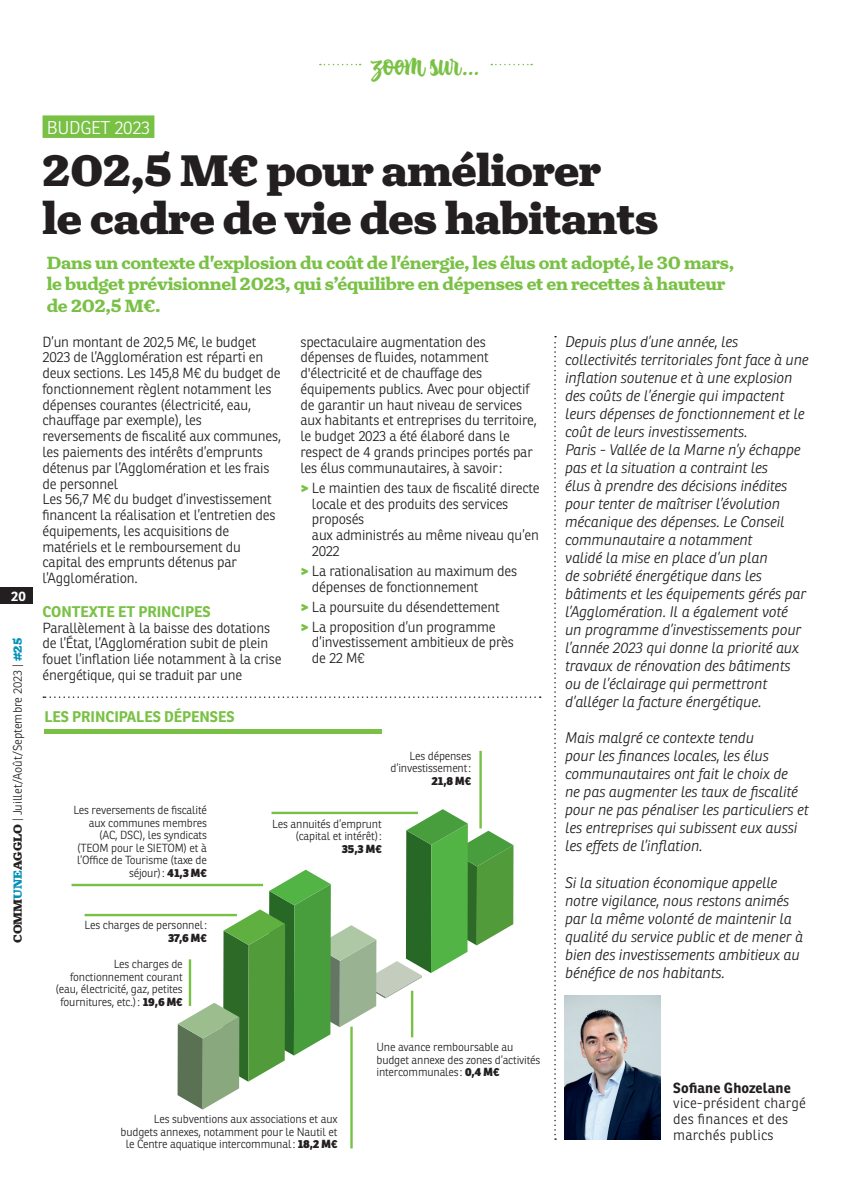
<style>
.page{position:relative;width:851px;height:1191px;background:#fff}
.page>*{position:absolute;margin:0;border:0;box-sizing:border-box;transform-origin:0 0}
.t1{font:900 45px/48px "Turnip";letter-spacing:-.01em;color:#231f20}
.t2{font:30.75px "Atocha";color:#79c145}
.t3{font:700 18px/21.6px "Turnip";letter-spacing:-.015em;color:#79c145}
.t4{font:300 18px "Ronnia";letter-spacing:-.01em;color:#fff}
.t5{font:italic 300 15px/18px "Ronnia";letter-spacing:-.01em;color:#231f20}
.t6{font:700 15px "Ronnia";letter-spacing:-.005em;color:#79c145}
.t7{font:300 14.25px/15.8px "Ronnia";letter-spacing:-.015em;color:#231f20}
.t8{font:300 14.25px/15.8px "Ronnia";letter-spacing:.01em;color:#231f20}
.t9{font:700 14.25px "Ronnia";letter-spacing:.01em;color:#231f20}
.t10{font:700 13.5px "Ronnia";color:#fff}
.t11{font:300 12px "Ronnia";color:#231f20}
.t12{font:300 11.4px/12.6px "Ronnia";letter-spacing:-.015em;color:#231f20;text-align:right}
.t13{font:800 11.4px "Ronnia";color:#231f20}
.s1{font-family:"Turnip";font-weight:900}
.s2{font-family:"Turnip";font-weight:900;color:#0090b9}
.s3{font-weight:800;color:#79c145}
.s4{font-weight:800}
</style>
<div class="page">
<svg style="left:320px;top:64px;width:40px;height:1px"></svg>
<svg style="left:491px;top:64px;width:41px;height:1px"></svg>
<div style="left:43px;top:115px;width:111px;height:23px;background:#79c145"></div>
<hr style="left:44px;top:729px;width:338px;height:4px;background:#79c145">
<svg style="left:177px;top:809px;width:336px;height:300px"></svg>
<hr style="left:72px;top:883px;width:191px;height:3px;background:#79c145">
<hr style="left:350px;top:1026px;width:2px;height:122px;background:#79c145">
<hr style="left:271px;top:811px;width:147px;height:3px;background:#79c145">
<hr style="left:189px;top:959px;width:2px;height:47px;background:#79c145">
<hr style="left:85px;top:914px;width:152px;height:2px;background:#79c145">
<hr style="left:411px;top:990px;width:2px;height:47px;background:#79c145">
<hr style="left:479px;top:751px;width:2px;height:77px;background:#79c145">
<img style="left:564px;top:995px;width:96px;height:144px">
<svg style="left:554px;top:336px;width:2px;height:803px"></svg>
<svg style="left:43px;top:696px;width:497px;height:2px"></svg>
<div style="left:0;top:587px;width:33px;height:17px;background:#231f20"></div>
<p class="t10" style="left:11px;top:587px;width:16px">20</p>
<p class="t11" style="left:10px;top:943px;width:307px;rotate:-90deg"><span class="s1">COMM</span><span class="s2">UNE</span><span class="s1">AGGLO</span> | Juillet/Août/Septembre 2023 | <span class="s2">#25</span></p>
<h2 class="t2" style="left:371px;top:43px;width:111px">zoom sur…</h2>
<p class="t4" style="left:47px;top:116px;width:105px">BUDGET 2023</p>
<h1 class="t1" style="left:43px;top:147px;width:617px">202,5 M€ pour améliorer<br>le cadre de vie des habitants</h1>
<p class="t3" style="left:47px;top:252px;width:689px">Dans un contexte d'explosion du coût de l'énergie, les élus ont adopté, le 30 mars, le budget prévisionnel 2023, qui s’équilibre en dépenses et en recettes à hauteur de 202,5 M€.</p>
<p class="t7" style="left:43px;top:334px;width:240px">D’un montant de 202,5 M€, le budget 2023 de l’Agglomération est réparti en deux sections. Les 145,8 M€ du budget de fonctionnement règlent notamment les dépenses courantes (électricité, eau, chauffage par exemple), les reversements de fiscalité aux communes, les paiements des intérêts d’emprunts détenus par l’Agglomération et les frais de personnel<br>Les 56,7 M€ du budget d’investissement financent la réalisation et l’entretien des équipements, les acquisitions de matériels et le remboursement du capital des emprunts détenus par l’Agglomération.</p>
<p class="t6" style="left:43px;top:602px;width:169px">CONTEXTE ET PRINCIPES</p>
<p class="t7" style="left:43px;top:619px;width:240px">Parallèlement à la baisse des dotations de l’État, l’Agglomération subit de plein fouet l’inflation liée notamment à la crise énergétique, qui se traduit par une</p>
<p class="t5" style="left:564px;top:333px;width:245px">Depuis plus d’une année, les collectivités territoriales font face à une inflation soutenue et à une explosion des coûts de l’énergie qui impactent leurs dépenses de fonctionnement et le coût de leurs investissements.<br>Paris - Vallée de la Marne n’y échappe pas et la situation a contraint les<br>élus à prendre des décisions inédites pour tenter de maîtriser l’évolution mécanique des dépenses. Le Conseil communautaire a notamment<br>validé la mise en place d’un plan<br>de sobriété énergétique dans les bâtiments et les équipements gérés par l’Agglomération. Il a également voté<br>un programme d’investissements pour l’année 2023 qui donne la priorité aux travaux de rénovation des bâtiments ou de l’éclairage qui permettront d’alléger la facture énergétique.</p>
<p class="t5" style="left:564px;top:729px;width:245px">Mais malgré ce contexte tendu<br>pour les finances locales, les élus communautaires ont fait le choix de<br>ne pas augmenter les taux de fiscalité pour ne pas pénaliser les particuliers et les entreprises qui subissent eux aussi les effets de l’inflation.</p>
<p class="t5" style="left:564px;top:873px;width:239px">Si la situation économique appelle notre vigilance, nous restons animés par la même volonté de maintenir la qualité du service public et de mener à bien des investissements ambitieux au bénéfice de nos habitants.</p>
<p class="t7" style="left:300px;top:334px;width:238px">spectaculaire augmentation des dépenses de fluides, notamment d'électricité et de chauffage des équipements publics. Avec pour objectif de garantir un haut niveau de services aux habitants et entreprises du territoire, le budget 2023 a été élaboré dans le respect de 4 grands principes portés par les élus communautaires, à savoir:</p>
<p class="t7" style="left:312px;top:480px;width:229px;text-indent:-11px"><span class="s3">&gt;</span> Le maintien des taux de fiscalité directe locale et des produits des services proposés<br>aux administrés au même niveau qu’en<br>2022</p>
<p class="t7" style="left:312px;top:563px;width:207px;text-indent:-11px"><span class="s3">&gt;</span> La rationalisation au maximum des dépenses de fonctionnement</p>
<p class="t7" style="left:300px;top:596px;width:201px;line-height:20px"><span class="s3">&gt;</span> La poursuite du désendettement <span class="s3">&gt;</span> La proposition d’un programme</p>
<p class="t7" style="left:312px;top:634px;width:203px">d’investissement ambitieux de près de 22 M€</p>
<p class="t6" style="left:44px;top:706px;width:191px">LES PRINCIPALES DÉPENSES</p>
<p class="t12" style="left:390px;top:749px;width:82px">Les dépenses d’investissement:</p>
<p class="t13" style="left:431px;top:773px;width:41px">21,8 M€</p>
<p class="t12" style="left:73px;top:803px;width:135px">Les reversements de fiscalité aux communes membres (AC, DSC), les syndicats (TEOM pour le SIETOM) et à l’Office de Tourisme (taxe de séjour): <span class="s4">41,3 M€</span></p>
<p class="t12" style="left:272px;top:817px;width:111px">Les annuités d’emprunt (capital et intérêt):</p>
<p class="t13" style="left:341px;top:841px;width:42px">35,3 M€</p>
<p class="t12" style="left:85px;top:918px;width:124px">Les charges de personnel:</p>
<p class="t13" style="left:168px;top:930px;width:40px">37,6 M€</p>
<p class="t12" style="left:55px;top:957px;width:129px">Les charges de fonctionnement courant (eau, électricité, gaz, petites fournitures, etc.): <span class="s4">19,6 M€</span></p>
<p class="t12" style="left:121px;top:1112px;width:218px">Les subventions aux associations et aux budgets annexes, notamment pour le Nautil et le Centre aquatique intercommunal: <span class="s4">18,2 M€</span></p>
<p class="t12" style="left:376px;top:1040px;width:165px;text-align:left">Une avance remboursable au budget annexe des zones d’activités intercommunales: <span class="s4">0,4 M€</span></p>
<p class="t9" style="left:673px;top:1078px;width:119px">Sofiane Ghozelane</p>
<p class="t8" style="left:673px;top:1095px;width:134px">vice-président chargé des finances et des marchés publics</p>
</div>
